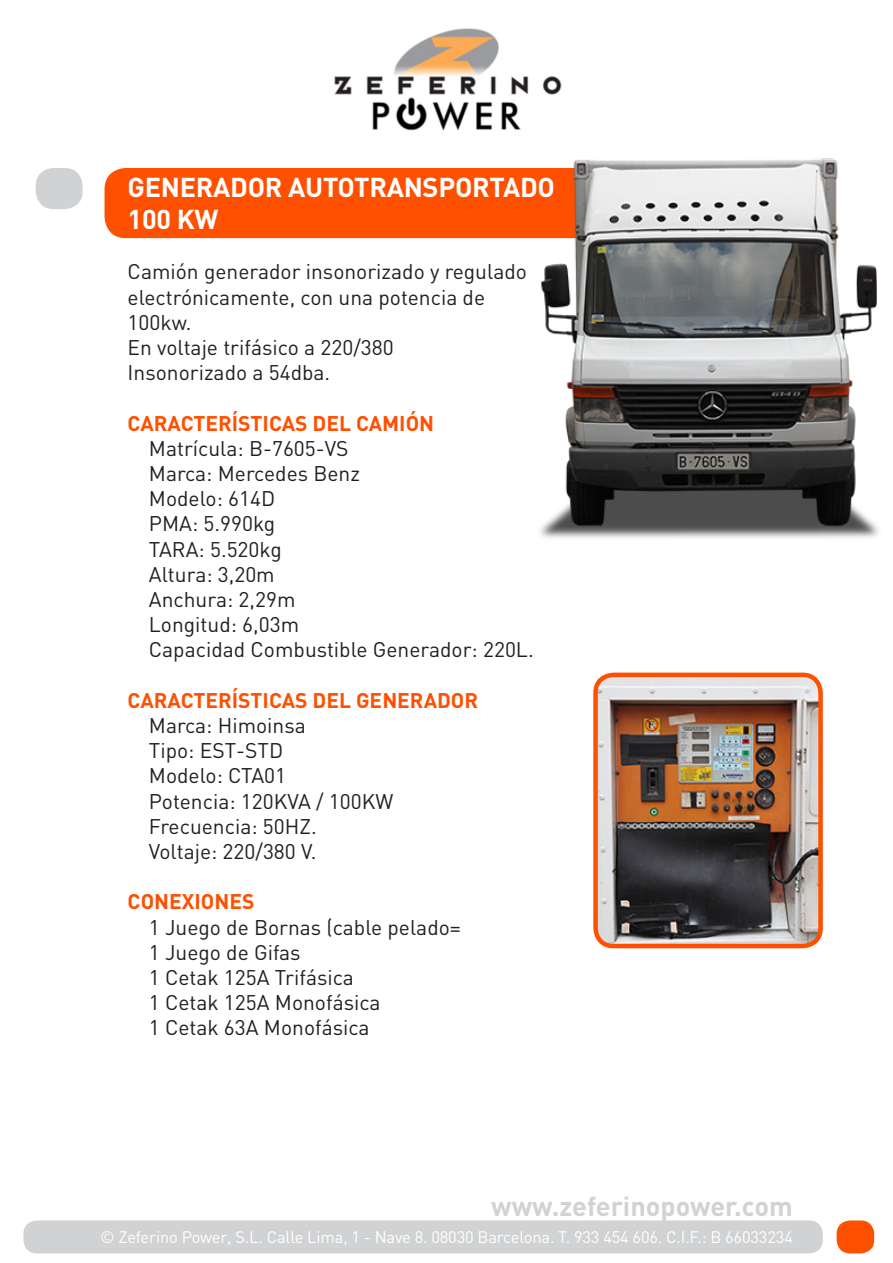
<style>
.page{position:relative;width:893px;height:1263px;background:#fff}
.page>*{position:absolute;margin:0;border:0;box-sizing:border-box;transform-origin:0 0}
.t1{font:700 27px/32.4px "DIN";letter-spacing:-.01em;color:#fff}
.t2{font:700 27px "DIN";color:#d1d2d4}
.t3{font:21px/25.2px "DIN";color:#231f20}
.t4{font:700 21px "DIN";color:#ff5000}
.t5{font:16.5px "DIN";letter-spacing:-.01em;color:#fff}
</style>
<div class="page">
<div style="left:23px;top:1220px;width:800px;height:33px;background:#d1d2d4;border-radius:14px"></div>
<img style="left:334px;top:28px;width:228px;height:103px">
<div style="left:837px;top:1220px;width:37px;height:33px;background:#ff5000;border-radius:14px"></div>
<div style="left:105px;top:168px;width:718px;height:70px;background:#ff5000;border-radius:21px"></div>
<div style="left:36px;top:168px;width:47px;height:41px;background:#d1d2d4;border-radius:18px"></div>
<img style="left:598px;top:675px;width:220px;height:268px">
<div style="left:593px;top:673px;width:230px;height:275px;border:4px solid #ff5000;border-radius:18px"></div>
<img style="left:525px;top:158px;width:354px;height:380px">
<p class="t1" style="left:128px;top:169px;width:429px">GENERADOR AUTOTRANSPORTADO<br>100 KW</p>
<p class="t3" style="left:128px;top:259px;width:401px">Camión generador insonorizado y regulado electrónicamente, con una potencia de<br>100kw.<br>En voltaje trifásico a 220/380<br>Insonorizado a 54dba.</p>
<p class="t4" style="left:128px;top:409px;width:308px">CARACTERÍSTICAS DEL CAMIÓN</p>
<p class="t3" style="left:149px;top:435px;width:386px">Matrícula: B-7605-VS<br>Marca: Mercedes Benz<br>Modelo: 614D<br>PMA: 5.990kg<br>TARA: 5.520kg<br>Altura: 3,20m<br>Anchura: 2,29m<br>Longitud: 6,03m<br>Capacidad Combustible Generador: 220L.</p>
<p class="t4" style="left:128px;top:686px;width:352px">CARACTERÍSTICAS DEL GENERADOR</p>
<p class="t3" style="left:149px;top:712px;width:246px">Marca: Himoinsa<br>Tipo: EST-STD<br>Modelo: CTA01<br>Potencia: 120KVA / 100KW<br>Frecuencia: 50HZ.<br>Voltaje: 220/380 V.</p>
<p class="t4" style="left:128px;top:888px;width:128px">CONEXIONES</p>
<p class="t3" style="left:149px;top:914px;width:313px">1 Juego de Bornas (cable pelado=<br>1 Juego de Gifas<br>1 Cetak 125A Trifásica<br>1 Cetak 125A Monofásica<br>1 Cetak 63A Monofásica</p>
<p class="t2" style="left:491px;top:1189px;width:303px">www.zeferinopower.com</p>
<p class="t5" style="left:100px;top:1227px;width:694px">© Zeferino Power, S.L. Calle Lima, 1 - Nave 8. 08030 Barcelona. T. 933 454 606. C.I.F.: B 66033234</p>
</div>
